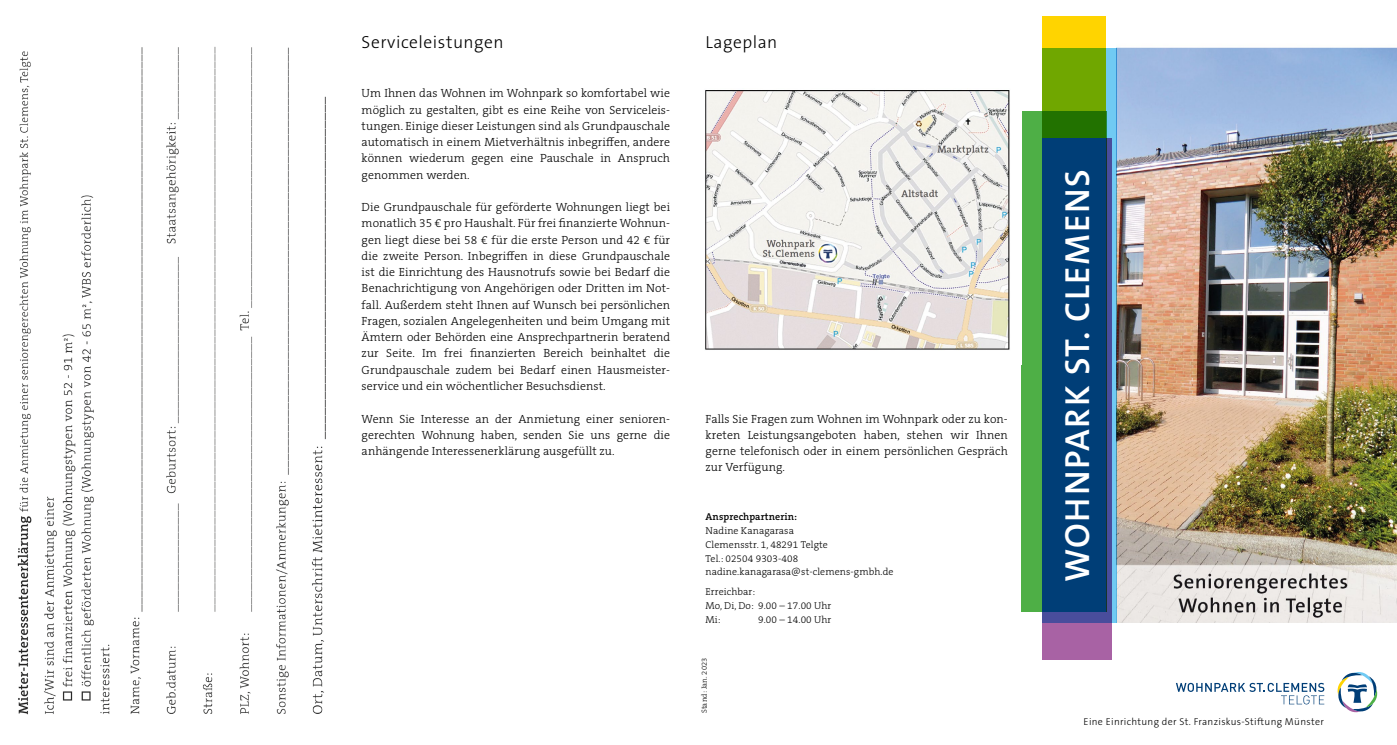
<style>
.page{position:relative;width:1397px;height:745px;background:#fff}
.page>*{position:absolute;margin:0;border:0;box-sizing:border-box;transform-origin:0 0}
.t1{font:600 35px "The Sans B W6";letter-spacing:.045em;color:#fff}
.t2{font:300 17.5px "The Sans B W3";letter-spacing:.03em;color:#000}
.t3{font:300 11.88px/16.2px "The Serif B W3";letter-spacing:.01em;color:#000;text-align:justify}
.t4{font:300 10px/13.8px "The Serif B W3";letter-spacing:.01em;color:#000}
.t5{font:300 10px "The Sans B W3";letter-spacing:.03em;color:#000}
.t6{font:600 10px "The Serif B W6";letter-spacing:.01em;color:#000}
.t7{font:300 7.5px "The Serif B W3";letter-spacing:.015em;color:#000}
</style>
<div class="page">
<svg style="left:1337px;top:672px;width:41px;height:41px"></svg>
<svg style="left:1176px;top:682px;width:147px;height:22px"></svg>
<div style="left:1042px;top:138px;width:69px;height:521px;background:#a862a4"></div>
<div style="left:1042px;top:16px;width:64px;height:595px;background:#ffd400"></div>
<div style="left:1020px;top:112px;width:86px;height:499px;background:#4eaf46"></div>
<svg style="left:1042px;top:48px;width:74px;height:574px;background:#568b61"></svg>
<div style="left:1042px;top:138px;width:64px;height:473px;background:#003e77"></div>
<img style="left:705px;top:90px;width:305px;height:260px">
<img style="left:1116px;top:47px;width:280px;height:575px">
<img style="left:17px;top:47px;width:309px;height:668px">
<h2 class="t2" style="left:361px;top:31px;width:143px">Serviceleistungen</h2>
<p class="t3" style="left:361px;top:85px;width:310px">Um Ihnen das Wohnen im Wohnpark so komfortabel wie möglich zu gestalten, gibt es eine Reihe von Serviceleis&shy;tungen. Einige dieser Leistungen sind als Grundpauschale automatisch in einem Mietverhältnis inbegriffen, andere können wiederum gegen eine Pauschale in Anspruch genommen werden.</p>
<p class="t3" style="left:361px;top:199px;width:310px">Die Grundpauschale für geförderte Wohnungen liegt bei monatlich 35 € pro Haushalt. Für frei finanzierte Wohnun&shy;gen liegt diese bei 58 € für die erste Person und 42 € für die zweite Person. Inbegriffen in diese Grundpauschale ist die Einrichtung des Hausnotrufs sowie bei Bedarf die Benachrichtigung von Angehörigen oder Dritten im Not&shy;fall. Außerdem steht Ihnen auf Wunsch bei persönlichen Fragen, sozialen Angelegenheiten und beim Umgang mit Ämtern oder Behörden eine Ansprechpartnerin beratend zur Seite. Im frei finanzierten Bereich beinhaltet die Grundpauschale zudem bei Bedarf einen Hausmeister&shy;service und ein wöchentlicher Besuchsdienst.</p>
<p class="t3" style="left:361px;top:410px;width:310px">Wenn Sie Interesse an der Anmietung einer senioren&shy;gerechten Wohnung haben, senden Sie uns gerne die anhängende Interessenerklärung ausgefüllt zu.</p>
<p class="t3" style="left:705px;top:410px;width:304px">Falls Sie Fragen zum Wohnen im Wohnpark oder zu kon&shy;kreten Leistungsangeboten haben, stehen wir Ihnen gerne telefonisch oder in einem persönlichen Gespräch zur Verfügung.</p>
<h2 class="t2" style="left:705px;top:31px;width:73px">Lageplan</h2>
<p class="t6" style="left:705px;top:510px;width:93px">Ansprechpartnerin:</p>
<p class="t4" style="left:705px;top:523px;width:189px">Nadine Kanagarasa<br>Clemensstr. 1, 48291 Telgte<br>Tel.: 02504 9303-408 nadine.kanagarasa@st-clemens-gmbh.de</p>
<p class="t4" style="left:705px;top:585px;width:127px">Erreichbar:<br>Mo, Di, Do: 9.00 – 17.00 Uhr<br>Mi:</p>
<p class="t4" style="left:758px;top:612px;width:75px">9.00 – 14.00 Uhr</p>
<p class="t7" style="left:699px;top:713px;width:57px;rotate:-90deg">Stand: Jan. 2023</p>
<h1 class="t1" style="left:1054px;top:582px;width:414px;rotate:-90deg">WOHNPARK ST. CLEMENS</h1>
<p class="t5" style="left:1083px;top:714px;width:242px">Eine Einrichtung der St. Franziskus-Stiftung Münster</p>
</div>
